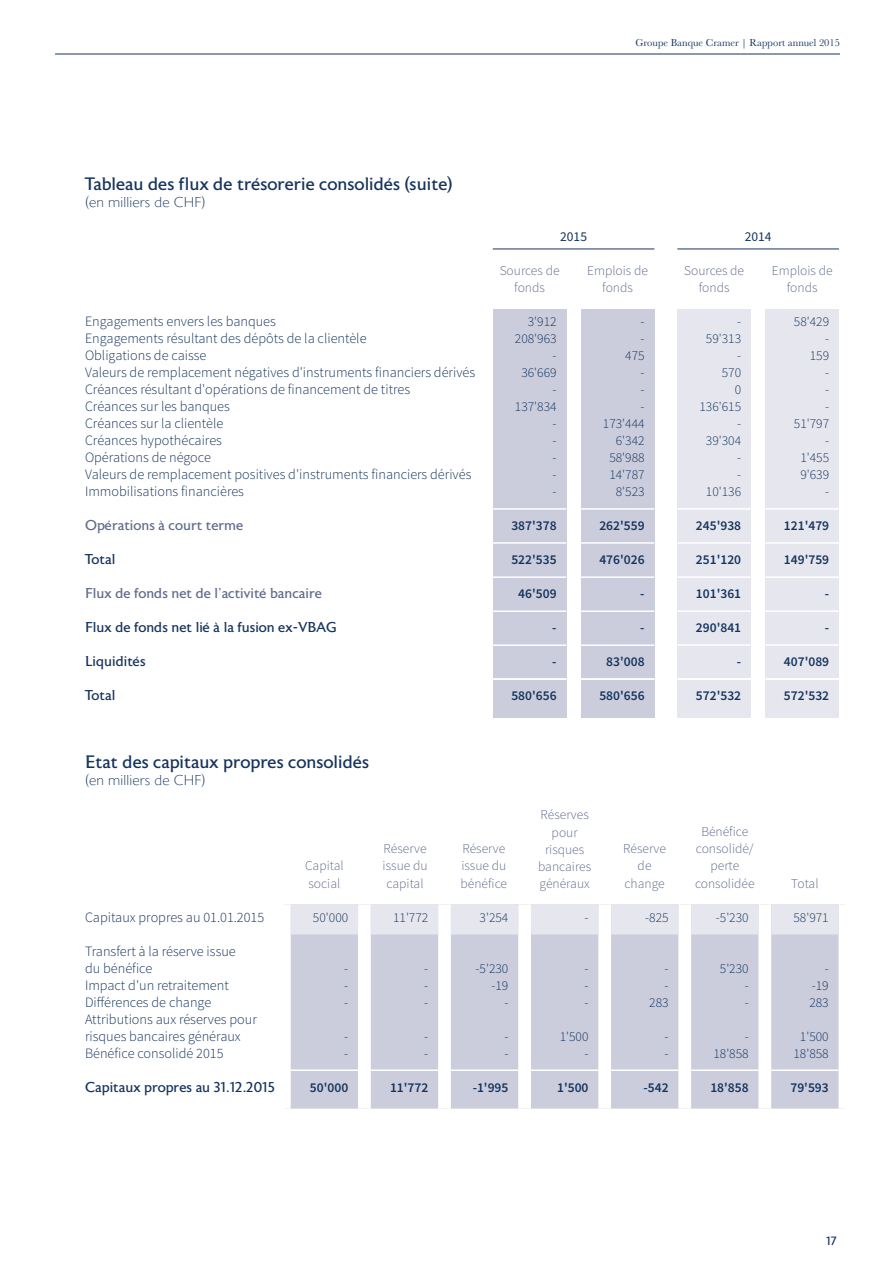
<style>
.page{position:relative;width:893px;height:1263px;background:#fff}
.page>*{position:absolute;margin:0;border:0;box-sizing:border-box;transform-origin:0 0}
.t1{font:18px "Astoria";color:#16345e}
.t2{font:300 14.25px/17px "Source Sans Pro";color:#16345e}
.t3{font:14.25px "Astoria";color:#16345e}
.t4{font:14.25px "Astoria";color:#616c8d}
.t5{font:200 14.25px "Astoria";color:#16345e}
.t6{font:300 13.5px/17px "Source Sans Pro";color:#16345e;text-align:right}
.t7{font:300 13.5px/17px "Source Sans Pro";color:#616c8d;text-align:center}
.t8{font:600 13.5px "Source Sans Pro";color:#16345e}
.t9{font:13.5px "Source Sans Pro";color:#16345e}
.t10{font:12px "Astoria";color:#16345e}
.t11{font:10.5px "Baskerville";color:#16345e}
</style>
<div class="page">
<hr style="left:55px;top:54px;width:785px;height:1px;background:#16345e">
<div style="left:765px;top:309px;width:74px;height:408px;background:#e6e7ee"></div>
<hr style="left:765px;top:508px;width:74px;height:2px;background:#fff">
<hr style="left:765px;top:542px;width:74px;height:2px;background:#fff">
<hr style="left:765px;top:576px;width:74px;height:2px;background:#fff">
<hr style="left:765px;top:610px;width:74px;height:2px;background:#fff">
<hr style="left:765px;top:644px;width:74px;height:2px;background:#fff">
<hr style="left:765px;top:678px;width:74px;height:2px;background:#fff">
<div style="left:677px;top:309px;width:74px;height:408px;background:#e6e7ee"></div>
<hr style="left:677px;top:508px;width:74px;height:2px;background:#fff">
<hr style="left:677px;top:542px;width:74px;height:2px;background:#fff">
<hr style="left:677px;top:576px;width:74px;height:2px;background:#fff">
<hr style="left:677px;top:610px;width:74px;height:2px;background:#fff">
<hr style="left:677px;top:644px;width:74px;height:2px;background:#fff">
<hr style="left:677px;top:678px;width:74px;height:2px;background:#fff">
<div style="left:581px;top:309px;width:73px;height:408px;background:#cbcddc"></div>
<hr style="left:581px;top:508px;width:73px;height:2px;background:#fff">
<hr style="left:581px;top:542px;width:73px;height:2px;background:#fff">
<hr style="left:581px;top:576px;width:73px;height:2px;background:#fff">
<hr style="left:581px;top:610px;width:73px;height:2px;background:#fff">
<hr style="left:581px;top:644px;width:73px;height:2px;background:#fff">
<hr style="left:581px;top:678px;width:73px;height:2px;background:#fff">
<div style="left:493px;top:309px;width:73px;height:408px;background:#cbcddc"></div>
<hr style="left:493px;top:508px;width:73px;height:2px;background:#fff">
<hr style="left:493px;top:542px;width:73px;height:2px;background:#fff">
<hr style="left:493px;top:576px;width:73px;height:2px;background:#fff">
<hr style="left:493px;top:610px;width:73px;height:2px;background:#fff">
<hr style="left:493px;top:644px;width:73px;height:2px;background:#fff">
<hr style="left:493px;top:678px;width:73px;height:2px;background:#fff">
<hr style="left:493px;top:249px;width:161px;height:1px;background:#16345e">
<hr style="left:677px;top:249px;width:162px;height:1px;background:#16345e">
<div style="left:291px;top:934px;width:147px;height:174px;background:#cbcddc"></div>
<div style="left:451px;top:934px;width:387px;height:174px;background:#cbcddc"></div>
<div style="left:358px;top:904px;width:13px;height:204px;background:#fff"></div>
<div style="left:518px;top:904px;width:13px;height:204px;background:#fff"></div>
<div style="left:598px;top:904px;width:13px;height:204px;background:#fff"></div>
<div style="left:678px;top:904px;width:13px;height:204px;background:#fff"></div>
<div style="left:758px;top:904px;width:13px;height:204px;background:#fff"></div>
<div style="left:291px;top:904px;width:67px;height:30px;background:#e6e7ee"></div>
<hr style="left:291px;top:1069px;width:67px;height:2px;background:#fff">
<div style="left:371px;top:904px;width:67px;height:30px;background:#e6e7ee"></div>
<hr style="left:371px;top:1069px;width:67px;height:2px;background:#fff">
<div style="left:451px;top:904px;width:67px;height:30px;background:#e6e7ee"></div>
<hr style="left:451px;top:1069px;width:67px;height:2px;background:#fff">
<div style="left:531px;top:904px;width:67px;height:30px;background:#e6e7ee"></div>
<hr style="left:531px;top:1069px;width:67px;height:2px;background:#fff">
<div style="left:611px;top:904px;width:67px;height:30px;background:#e6e7ee"></div>
<hr style="left:611px;top:1069px;width:67px;height:2px;background:#fff">
<div style="left:691px;top:904px;width:67px;height:30px;background:#e6e7ee"></div>
<hr style="left:691px;top:1069px;width:67px;height:2px;background:#fff">
<div style="left:771px;top:904px;width:67px;height:30px;background:#e6e7ee"></div>
<hr style="left:771px;top:1069px;width:67px;height:2px;background:#fff">
<p class="t11" style="left:636px;top:36px;width:206px">Groupe Banque Cramer | Rapport annuel 2015</p>
<p class="t1" style="left:85px;top:174px;width:369px">Tableau des flux de trésorerie consolidés (suite)</p>
<p class="t5" style="left:85px;top:195px;width:122px">(en milliers de CHF)</p>
<p class="t2" style="left:85px;top:313px;width:392px">Engagements envers les banques<br>Engagements résultant des dépôts de la clientèle<br>Obligations de caisse<br>Valeurs de remplacement négatives d'instruments financiers dérivés Créances résultant d'opérations de financement de titres<br>Créances sur les banques<br>Créances sur la clientèle<br>Créances hypothécaires<br>Opérations de négoce<br>Valeurs de remplacement positives d'instruments financiers dérivés Immobilisations financières</p>
<p class="t4" style="left:85px;top:518px;width:160px">Opérations à court terme</p>
<p class="t3" style="left:85px;top:552px;width:32px">Total</p>
<p class="t4" style="left:85px;top:586px;width:238px">Flux de fonds net de l'activité bancaire</p>
<p class="t3" style="left:85px;top:620px;width:253px">Flux de fonds net lié à la fusion ex-VBAG</p>
<p class="t3" style="left:85px;top:654px;width:62px">Liquidités</p>
<p class="t3" style="left:85px;top:688px;width:32px">Total</p>
<p class="t1" style="left:85px;top:753px;width:286px">Etat des capitaux propres consolidés</p>
<p class="t5" style="left:85px;top:773px;width:122px">(en milliers de CHF)</p>
<p class="t9" style="left:560px;top:228px;width:28px">2015</p>
<p class="t9" style="left:745px;top:228px;width:28px">2014</p>
<p class="t7" style="left:500px;top:262px;width:61px">Sources de fonds</p>
<p class="t7" style="left:772px;top:262px;width:62px">Emplois de fonds</p>
<p class="t7" style="left:587px;top:262px;width:62px">Emplois de fonds</p>
<p class="t7" style="left:684px;top:262px;width:61px">Sources de fonds</p>
<p class="t6" style="left:515px;top:313px;width:43px">3'912<br>208'963 -<br>36'669 -<br>137'834 -<br>-<br>-<br>-<br>-</p>
<p class="t8" style="left:511px;top:517px;width:47px">387'378</p>
<p class="t8" style="left:511px;top:551px;width:47px">522'535</p>
<p class="t8" style="left:518px;top:585px;width:40px">46'509</p>
<p class="t8" style="left:552px;top:619px;width:6px">-</p>
<p class="t8" style="left:552px;top:653px;width:6px">-</p>
<p class="t8" style="left:511px;top:687px;width:47px">580'656</p>
<p class="t6" style="left:603px;top:313px;width:43px">-<br>-<br>475<br>-<br>-<br>-<br>173'444<br>6'342<br>58'988<br>14'787<br>8'523</p>
<p class="t8" style="left:599px;top:517px;width:47px">262'559</p>
<p class="t8" style="left:599px;top:551px;width:47px">476'026</p>
<p class="t8" style="left:640px;top:585px;width:6px">-</p>
<p class="t8" style="left:640px;top:619px;width:6px">-</p>
<p class="t8" style="left:606px;top:653px;width:40px">83'008</p>
<p class="t8" style="left:599px;top:687px;width:47px">580'656</p>
<p class="t6" style="left:699px;top:313px;width:43px">-<br>59'313 -<br>570<br>0<br>136'615 -<br>39'304 -<br>-<br>10'136</p>
<p class="t8" style="left:696px;top:517px;width:47px">245'938</p>
<p class="t8" style="left:696px;top:551px;width:47px">251'120</p>
<p class="t8" style="left:696px;top:585px;width:47px">101'361</p>
<p class="t8" style="left:696px;top:619px;width:47px">290'841</p>
<p class="t8" style="left:737px;top:653px;width:6px">-</p>
<p class="t8" style="left:696px;top:687px;width:47px">572'532</p>
<p class="t6" style="left:794px;top:313px;width:37px">58'429 -<br>159<br>-<br>-<br>-<br>51'797 -<br>1'455<br>9'639 -</p>
<p class="t8" style="left:784px;top:517px;width:47px">121'479</p>
<p class="t8" style="left:784px;top:551px;width:47px">149'759</p>
<p class="t8" style="left:825px;top:585px;width:6px">-</p>
<p class="t8" style="left:825px;top:619px;width:6px">-</p>
<p class="t8" style="left:784px;top:653px;width:47px">407'089</p>
<p class="t8" style="left:784px;top:687px;width:47px">572'532</p>
<p class="t2" style="left:85px;top:908px;width:181px">Capitaux propres au 01.01.2015</p>
<p class="t2" style="left:85px;top:942px;width:173px">Transfert à la réserve issue<br>du bénéfice<br>Impact d'un retraitement<br>Différences de change<br>Attributions aux réserves pour risques bancaires généraux<br>Bénéfice consolidé 2015</p>
<p class="t3" style="left:85px;top:1079px;width:191px">Capitaux propres au 31.12.2015</p>
<p class="t7" style="left:305px;top:858px;width:40px;text-align:left">Capital social</p>
<p class="t6" style="left:313px;top:909px;width:37px">50'000</p>
<p class="t6" style="left:344px;top:960px;width:6px;text-align:justify">- - -</p>
<p class="t6" style="left:344px;top:1028px;width:6px;text-align:left">- -</p>
<p class="t8" style="left:310px;top:1079px;width:40px">50'000</p>
<p class="t7" style="left:538px;top:807px;width:54px">Réserves pour risques bancaires généraux</p>
<p class="t7" style="left:383px;top:840px;width:46px;text-align:justify">Réserve issue du capital</p>
<p class="t7" style="left:460px;top:840px;width:48px;text-align:left">Réserve issue du bénéfice</p>
<p class="t7" style="left:623px;top:840px;width:44px">Réserve de change</p>
<p class="t6" style="left:393px;top:909px;width:37px">11'772</p>
<p class="t6" style="left:424px;top:960px;width:6px;text-align:justify">- - -</p>
<p class="t6" style="left:424px;top:1028px;width:6px;text-align:left">- -</p>
<p class="t8" style="left:390px;top:1079px;width:40px">11'772</p>
<p class="t6" style="left:480px;top:909px;width:30px">3'254</p>
<p class="t6" style="left:476px;top:960px;width:34px">-5'230 -19<br>-</p>
<p class="t6" style="left:504px;top:1028px;width:6px;text-align:left">- -</p>
<p class="t8" style="left:473px;top:1079px;width:37px">-1'995</p>
<p class="t6" style="left:584px;top:909px;width:6px">-</p>
<p class="t6" style="left:584px;top:960px;width:6px;text-align:justify">- - -</p>
<p class="t6" style="left:560px;top:1028px;width:30px">1'500 -</p>
<p class="t8" style="left:557px;top:1079px;width:33px">1'500</p>
<p class="t6" style="left:645px;top:909px;width:25px">-825</p>
<p class="t6" style="left:649px;top:960px;width:21px">-<br>-<br>283</p>
<p class="t6" style="left:665px;top:1028px;width:6px;text-align:left">- -</p>
<p class="t8" style="left:643px;top:1079px;width:27px">-542</p>
<p class="t7" style="left:695px;top:823px;width:61px">Bénéfice consolidé/ perte consolidée</p>
<p class="t6" style="left:716px;top:909px;width:34px">-5'230</p>
<p class="t6" style="left:745px;top:960px;width:6px;text-align:justify;text-indent:-25px">5'230 - -</p>
<p class="t6" style="left:713px;top:1028px;width:37px">-<br>18'858</p>
<p class="t8" style="left:710px;top:1079px;width:40px">18'858</p>
<p class="t7" style="left:791px;top:875px;width:29px">Total</p>
<p class="t6" style="left:793px;top:909px;width:37px">58'971</p>
<p class="t6" style="left:809px;top:960px;width:21px;text-align:justify;text-indent:15px">- -19<br>283</p>
<p class="t6" style="left:793px;top:1028px;width:37px;text-align:center">1'500<br>18'858</p>
<p class="t8" style="left:790px;top:1079px;width:40px">79'593</p>
<p class="t10" style="left:826px;top:1234px;width:12px">17</p>
</div>
